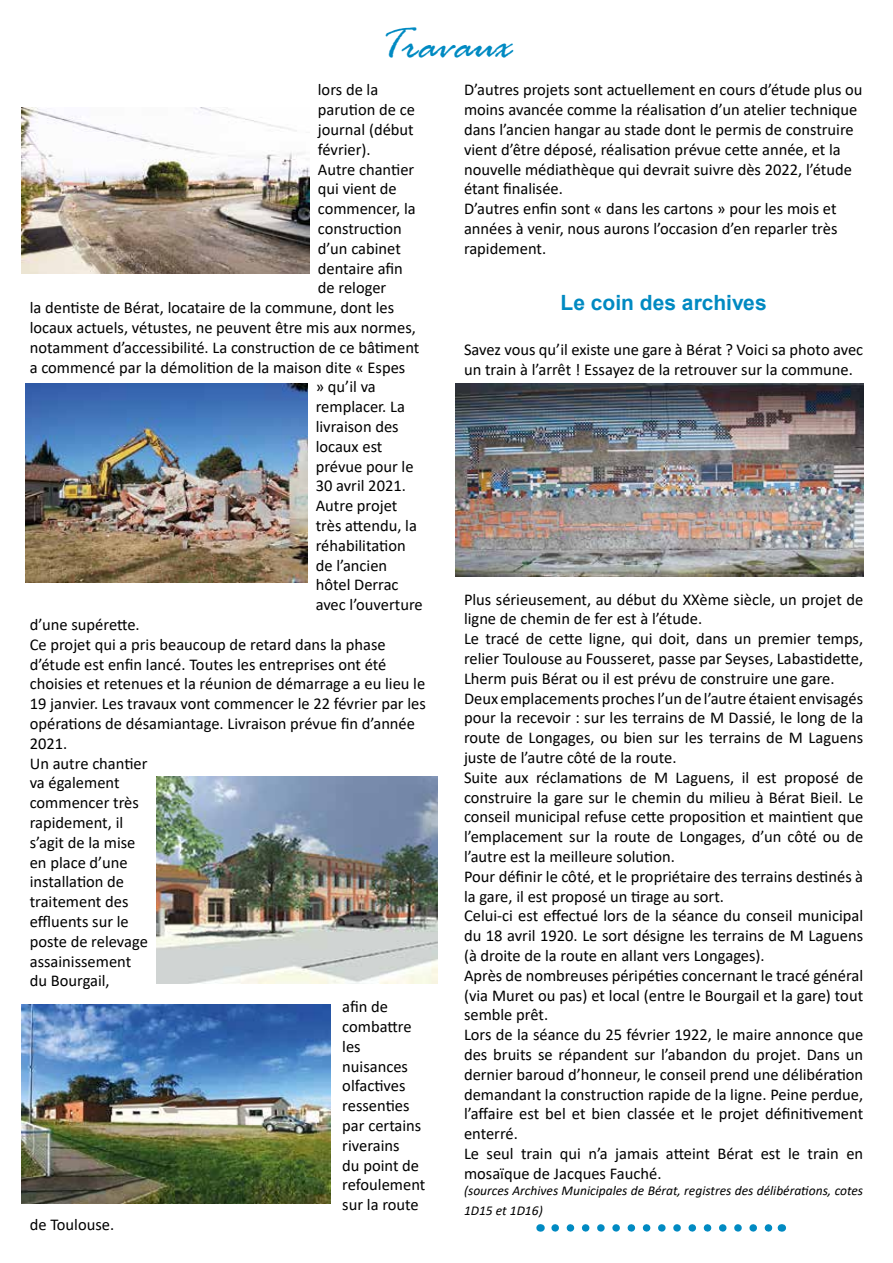
<style>
.page{position:relative;width:893px;height:1263px;background:#fff}
.page>*{position:absolute;margin:0;border:0;box-sizing:border-box;transform-origin:0 0}
.t1{font:italic 45px "Rage";color:#008ac2}
.t2{font:700 21px "Arial";color:#008ac2}
.t3{font:16.5px/19.8px "Calibri";color:#000}
.t4{font:italic 13.5px/19.8px "Calibri";color:#000}
</style>
<div class="page">
<img style="left:26px;top:384px;width:281px;height:198px">
<img style="left:157px;top:776px;width:280px;height:207px">
<img style="left:21px;top:1005px;width:309px;height:198px">
<img style="left:455px;top:384px;width:408px;height:192px">
<img style="left:21px;top:107px;width:288px;height:166px">
<svg style="left:555px;top:1224px;width:218px;height:8px"></svg>
<h1 class="t1" style="left:380px;top:21px;width:134px">Travaux</h1>
<p class="t3" style="left:464px;top:79px;width:400px">D’autres projets sont actuellement en cours d’étude plus ou moins avancée comme la réalisation d’un atelier technique dans l’ancien hangar au stade dont le permis de construire vient d’être déposé, réalisation prévue cette année, et la nouvelle médiathèque qui devrait suivre dès 2022, l’étude étant finalisée.<br>D’autres enfin sont « dans les cartons » pour les mois et années à venir, nous aurons l’occasion d’en reparler très rapidement.</p>
<p class="t3" style="left:318px;top:79px;width:62px">lors de la</p>
<p class="t3" style="left:318px;top:99px;width:99px">parution de ce</p>
<p class="t3" style="left:318px;top:119px;width:97px">journal (début</p>
<p class="t3" style="left:318px;top:139px;width:54px">février).</p>
<p class="t3" style="left:318px;top:159px;width:98px">Autre chantier</p>
<p class="t3" style="left:318px;top:178px;width:80px">qui vient de</p>
<p class="t3" style="left:318px;top:198px;width:99px">commencer, la</p>
<p class="t3" style="left:318px;top:218px;width:85px">construction</p>
<p class="t3" style="left:318px;top:238px;width:85px">d’un cabinet</p>
<p class="t3" style="left:318px;top:258px;width:87px">dentaire afin</p>
<p class="t3" style="left:318px;top:277px;width:70px">de reloger</p>
<p class="t3" style="left:30px;top:297px;width:366px">la dentiste de Bérat, locataire de la commune, dont les</p>
<p class="t3" style="left:30px;top:317px;width:388px">locaux actuels, vétustes, ne peuvent être mis aux normes,</p>
<p class="t3" style="left:30px;top:337px;width:391px">notamment d’accessibilité. La construction de ce bâtiment</p>
<p class="t3" style="left:30px;top:357px;width:377px">a commencé par la démolition de la maison dite « Espes</p>
<p class="t3" style="left:316px;top:376px;width:62px">» qu’il va</p>
<p class="t3" style="left:316px;top:396px;width:91px">remplacer. La</p>
<p class="t3" style="left:316px;top:416px;width:84px">livraison des</p>
<p class="t3" style="left:316px;top:436px;width:68px">locaux est</p>
<p class="t3" style="left:316px;top:456px;width:99px">prévue pour le</p>
<p class="t3" style="left:316px;top:475px;width:92px">30 avril 2021.</p>
<p class="t3" style="left:316px;top:495px;width:83px">Autre projet</p>
<p class="t3" style="left:316px;top:515px;width:103px">très attendu, la</p>
<p class="t3" style="left:316px;top:535px;width:91px">réhabilitation</p>
<p class="t3" style="left:316px;top:555px;width:73px">de l’ancien</p>
<p class="t3" style="left:316px;top:574px;width:84px">hôtel Derrac</p>
<p class="t3" style="left:316px;top:594px;width:109px">avec l’ouverture</p>
<p class="t3" style="left:30px;top:614px;width:112px">d’une supérette.</p>
<p class="t3" style="left:30px;top:634px;width:357px">Ce projet qui a pris beaucoup de retard dans la phase</p>
<p class="t3" style="left:30px;top:654px;width:358px">d’étude est enfin lancé. Toutes les entreprises ont été</p>
<p class="t3" style="left:30px;top:673px;width:397px">choisies et retenues et la réunion de démarrage a eu lieu le</p>
<p class="t3" style="left:30px;top:693px;width:398px">19 janvier. Les travaux vont commencer le 22 février par les</p>
<p class="t3" style="left:30px;top:713px;width:387px">opérations de désamiantage. Livraison prévue fin d’année</p>
<p class="t3" style="left:30px;top:733px;width:39px">2021.</p>
<p class="t3" style="left:30px;top:753px;width:119px">Un autre chantier</p>
<p class="t3" style="left:30px;top:772px;width:91px">va également</p>
<p class="t3" style="left:30px;top:792px;width:111px">commencer très</p>
<p class="t3" style="left:30px;top:812px;width:95px">rapidement, il</p>
<p class="t3" style="left:30px;top:832px;width:107px">s’agit de la mise</p>
<p class="t3" style="left:30px;top:852px;width:99px">en place d’une</p>
<p class="t3" style="left:30px;top:871px;width:96px">installation de</p>
<p class="t3" style="left:30px;top:891px;width:100px">traitement des</p>
<p class="t3" style="left:30px;top:911px;width:101px">effluents sur le</p>
<p class="t3" style="left:30px;top:931px;width:120px">poste de relevage</p>
<p class="t3" style="left:30px;top:951px;width:103px">assainissement</p>
<p class="t3" style="left:30px;top:970px;width:81px">du Bourgail,</p>
<p class="t3" style="left:342px;top:996px;width:85px">afin de combattre les nuisances olfactives ressenties par certains riverains<br>du point de refoulement sur la route</p>
<p class="t3" style="left:30px;top:1214px;width:86px">de Toulouse.</p>
<p class="t2" style="left:560px;top:288px;width:208px">Le coin des archives</p>
<p class="t3" style="left:464px;top:339px;width:401px">Savez vous qu’il existe une gare à Bérat ? Voici sa photo avec un train à l’arrêt ! Essayez de la retrouver sur la commune.</p>
<p class="t3" style="left:464px;top:589px;width:401px">Plus sérieusement, au début du XXème siècle, un projet de ligne de chemin de fer est à l’étude.<br>Le tracé de cette ligne, qui doit, dans un premier temps, relier Toulouse au Fousseret, passe par Seyses, Labastidette, Lherm puis Bérat ou il est prévu de construire une gare.<br>Deux emplacements proches l’un de l’autre étaient envisagés pour la recevoir : sur les terrains de M Dassié, le long de la route de Longages, ou bien sur les terrains de M Laguens juste de l’autre côté de la route.<br>Suite aux réclamations de M Laguens, il est proposé de construire la gare sur le chemin du milieu à Bérat Bieil. Le conseil municipal refuse cette proposition et maintient que l’emplacement sur la route de Longages, d’un côté ou de l’autre est la meilleure solution.<br>Pour définir le côté, et le propriétaire des terrains destinés à la gare, il est proposé un tirage au sort.<br>Celui-ci est effectué lors de la séance du conseil municipal du 18 avril 1920. Le sort désigne les terrains de M Laguens (à droite de la route en allant vers Longages).<br>Après de nombreuses péripéties concernant le tracé général (via Muret ou pas) et local (entre le Bourgail et la gare) tout semble prêt.<br>Lors de la séance du 25 février 1922, le maire annonce que des bruits se répandent sur l’abandon du projet. Dans un dernier baroud d’honneur, le conseil prend une délibération demandant la construction rapide de la ligne. Peine perdue, l’affaire est bel et bien classée et le projet définitivement enterré.<br>Le seul train qui n’a jamais atteint Bérat est le train en mosaïque de Jacques Fauché.</p>
<p class="t4" style="left:464px;top:1180px;width:401px">(sources Archives Municipales de Bérat, registres des délibérations, cotes<br>1D15 et 1D16)</p>
</div>
